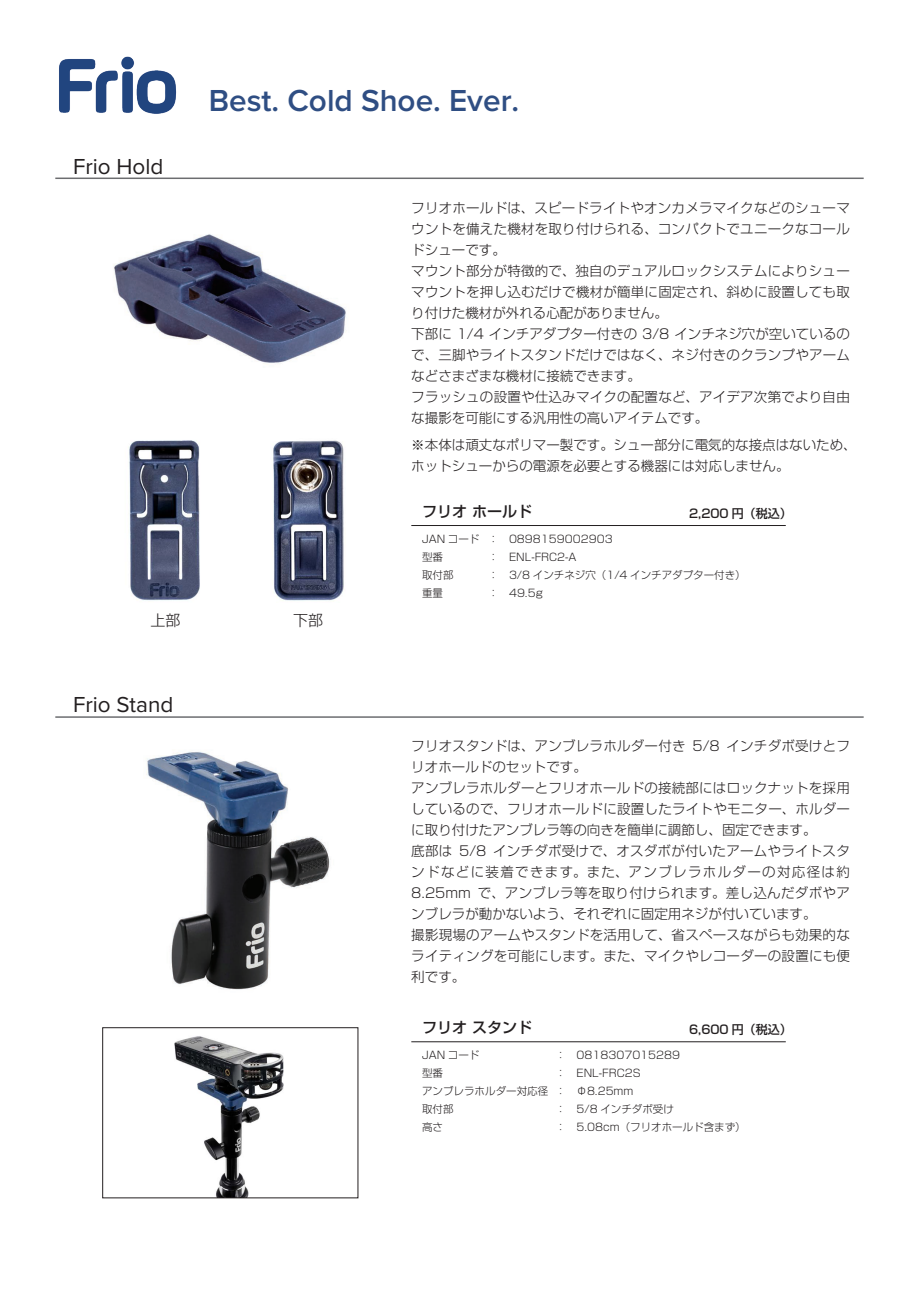
<style>
.page{position:relative;width:919px;height:1289px;background:#fff}
.page>*{position:absolute;margin:0;border:0;box-sizing:border-box;transform-origin:0 0}
.t1{font:600 31.5px "Proxima Nova";color:#2f4e83}
.t2{font:22.5px "Proxima Nova";color:#231f20}
.t3{font:500 15px "Shin Go Pro";color:#231f20}
.t4{font:300 15px "Shin Go Pro";color:#231f20}
.t5{font:300 13.5px/21px "Shin Go Pro";letter-spacing:.015em;color:#231f20}
.t6{font:500 12px "Shin Go Pro";color:#231f20}
.t7{font:300 10.5px/18px "Shin Go Pro";color:#231f20}
</style>
<div class="page">
<img style="left:128px;top:440px;width:72px;height:161px">
<img style="left:174px;top:1036px;width:110px;height:159px">
<img style="left:113px;top:234px;width:233px;height:131px">
<img style="left:273px;top:440px;width:71px;height:161px">
<img style="left:146px;top:752px;width:184px;height:238px">
<div style="left:102px;top:1027px;width:256px;height:170px;border:1px solid #231f20"></div>
<hr style="left:411px;top:525px;width:374px;height:1px;background:#231f20">
<hr style="left:55px;top:177px;width:808px;height:2px;background:#6c6d70">
<hr style="left:411px;top:1041px;width:374px;height:1px;background:#231f20">
<hr style="left:55px;top:716px;width:808px;height:1px;background:#6c6d70">
<img style="left:59px;top:56px;width:118px;height:58px">
<h2 class="t2" style="left:73px;top:150px;width:92px">Frio Hold</h2>
<h1 class="t1" style="left:209px;top:77px;width:312px">Best. Cold Shoe. Ever.</h1>
<p class="t5" style="left:411px;top:195px;width:440px">フリオホールドは、スピードライトやオンカメラマイクなどのシューマウントを備えた機材を取り付けられる、コンパクトでユニークなコールドシューです。<br>マウント部分が特徴的で、独自のデュアルロックシステムによりシューマウントを押し込むだけで機材が簡単に固定され、斜めに設置しても取り付けた機材が外れる心配がありません。<br>下部に 1/4 インチアダプター付きの 3/8 インチネジ穴が空いているので、三脚やライトスタンドだけではなく、ネジ付きのクランプやアームなどさまざまな機材に接続できます。<br>フラッシュの設置や仕込みマイクの配置など、アイデア次第でより自由な撮影を可能にする汎用性の高いアイテムです。</p>
<p class="t5" style="left:411px;top:432px;width:447px">※本体は頑丈なポリマー製です。シュー部分に電気的な接点はないため、ホットシューからの電源を必要とする機器には対応しません。</p>
<p class="t6" style="left:689px;top:504px;width:104px">2,200 円（税込）</p>
<p class="t7" style="left:422px;top:528px;width:192px">JAN コード ：　0898159002903型番</p>
<p class="t3" style="left:422px;top:499px;width:111px">フリオホールド</p>
<p class="t7" style="left:488px;top:546px;width:90px">：　ENL-FRC2-A</p>
<p class="t7" style="left:422px;top:564px;width:33px">取付部</p>
<p class="t7" style="left:488px;top:564px;width:259px">：　3/8 インチネジ穴（1/4 インチアダプター付き）</p>
<p class="t7" style="left:422px;top:582px;width:22px">重量</p>
<p class="t7" style="left:488px;top:582px;width:56px">：　49.5g</p>
<p class="t4" style="left:151px;top:607px;width:31px">上部</p>
<p class="t4" style="left:293px;top:607px;width:31px">下部</p>
<h2 class="t2" style="left:73px;top:688px;width:101px">Frio Stand</h2>
<p class="t5" style="left:411px;top:733px;width:440px">フリオスタンドは、アンブレラホルダー付き 5/8 インチダボ受けとフリオホールドのセットです。<br>アンブレラホルダーとフリオホールドの接続部にはロックナットを採用しているので、フリオホールドに設置したライトやモニター、ホルダーに取り付けたアンブレラ等の向きを簡単に調節し、固定できます。<br>底部は 5/8 インチダボ受けで、オスダボが付いたアームやライトスタンドなどに装着できます。また、アンブレラホルダーの対応径は約<br>8.25mm で、アンブレラ等を取り付けられます。差し込んだダボやアンブレラが動かないよう、それぞれに固定用ネジが付いています。<br>撮影現場のアームやスタンドを活用して、省スペースながらも効果的なライティングを可能にします。また、マイクやレコーダーの設置にも便利です。</p>
<p class="t3" style="left:422px;top:1015px;width:111px">フリオスタンド</p>
<p class="t7" style="left:422px;top:1044px;width:59px">JAN コード</p>
<p class="t7" style="left:555px;top:1044px;width:126px">：　0818307015289</p>
<p class="t7" style="left:422px;top:1062px;width:22px">型番</p>
<p class="t7" style="left:422px;top:1062px;width:220px;text-indent:133px">：　ENL-FRC2Sアンブレラホルダー対応径 ：　Φ8.25mm取付部</p>
<p class="t7" style="left:555px;top:1098px;width:120px">：　5/8 インチダボ受け</p>
<p class="t6" style="left:689px;top:1019px;width:104px">6,600 円（税込）</p>
<p class="t7" style="left:422px;top:1116px;width:22px">高さ</p>
<p class="t7" style="left:555px;top:1116px;width:192px">：　5.08cm（フリオホールド含まず）</p>
</div>
